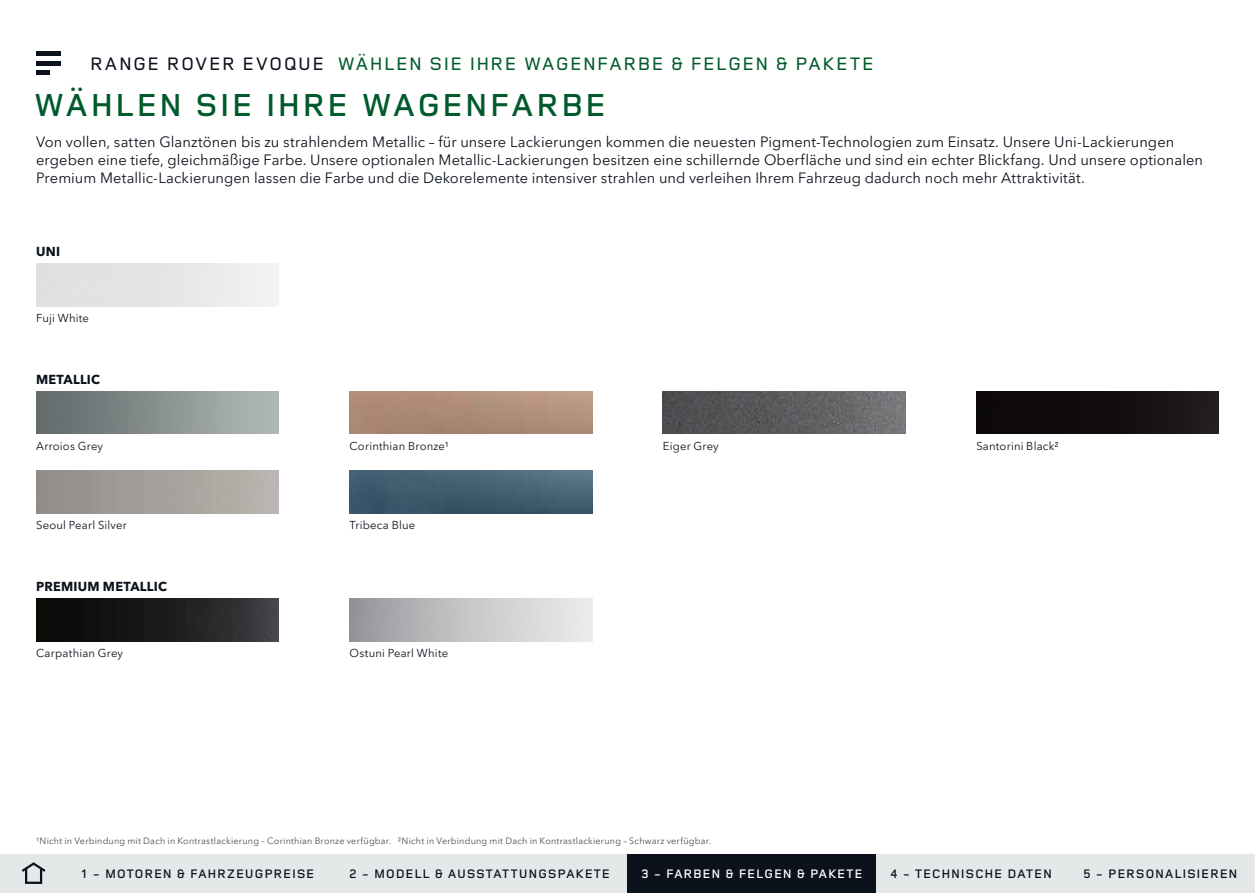
<style>
.page{position:relative;width:1255px;height:893px;background:#fff}
.page>*{position:absolute;margin:0;border:0;box-sizing:border-box;transform-origin:0 0}
.t1{font:600 33px "Land Rover Wide";letter-spacing:-.005em;color:#005a2b}
.t2{font:500 18.75px "Land Rover Wide";color:#005a2b}
.t3{font:14.7px/18px "Avenir Next W1 G";letter-spacing:.005em;color:#0c121c}
.t4{font:600 12.75px "Land Rover Wide";color:#0c121c}
.t5{font:700 12.75px "Avenir Next W1 G";letter-spacing:.02em;color:#0c121c}
.t6{font:600 12.75px "Land Rover Wide";color:#fff}
.t7{font:11.25px "Avenir Next W1 G";letter-spacing:.015em;color:#0c121c}
.t8{font:9px "Avenir Next W1 G";letter-spacing:.025em;color:#4a4f54}
.s1{color:#0c121c}
</style>
<div class="page">
<svg style="left:36px;top:55px;width:24px;height:16px"></svg>
<hr style="left:36px;top:51px;width:24px;height:4px;background:#0c121c">
<hr style="left:36px;top:61px;width:24px;height:4px;background:#0c121c">
<hr style="left:36px;top:71px;width:14px;height:4px;background:#0c121c">
<div style="left:0;top:855px;width:64px;height:38px;background:#e4e8e8"></div>
<svg style="left:21px;top:862px;width:25px;height:11px"></svg>
<div style="left:25px;top:867px;width:17px;height:17px;border:2px solid #0c121c"></div>
<div style="left:64px;top:855px;width:268px;height:38px;background:#e4e8e8"></div>
<div style="left:876px;top:855px;width:189px;height:38px;background:#e4e8e8"></div>
<div style="left:1065px;top:855px;width:189px;height:38px;background:#e4e8e8"></div>
<div style="left:332px;top:855px;width:295px;height:38px;background:#e4e8e8"></div>
<div style="left:627px;top:855px;width:249px;height:38px;background:#0c121c"></div>
<img style="left:976px;top:391px;width:242px;height:43px">
<img style="left:349px;top:471px;width:243px;height:42px">
<img style="left:663px;top:391px;width:242px;height:43px">
<img style="left:36px;top:598px;width:243px;height:43px">
<img style="left:36px;top:391px;width:243px;height:43px">
<p class="t2" style="left:89px;top:50px;width:786px"><span class="s1">RANGE ROVER EVOQUE</span> WÄHLEN SIE IHRE WAGENFARBE &amp; FELGEN &amp; PAKETE</p>
<h1 class="t1" style="left:33px;top:82px;width:575px">WÄHLEN SIE IHRE WAGENFARBE</h1>
<p class="t3" style="left:36px;top:132px;width:1168px">Von vollen, satten Glanztönen bis zu strahlendem Metallic – für unsere Lackierungen kommen die neuesten Pigment-Technologien zum Einsatz. Unsere Uni-Lackierungen ergeben eine tiefe, gleichmäßige Farbe. Unsere optionalen Metallic-Lackierungen besitzen eine schillernde Oberfläche und sind ein echter Blickfang. Und unsere optionalen<br>Premium Metallic-Lackierungen lassen die Farbe und die Dekorelemente intensiver strahlen und verleihen Ihrem Fahrzeug dadurch noch mehr Attraktivität.</p>
<p class="t5" style="left:36px;top:242px;width:26px">UNI</p>
<p class="t7" style="left:36px;top:309px;width:54px">Fuji White</p>
<p class="t5" style="left:36px;top:369px;width:65px">METALLIC</p>
<p class="t7" style="left:36px;top:437px;width:68px">Arroios Grey</p>
<p class="t7" style="left:349px;top:437px;width:101px">Corinthian Bronze1</p>
<p class="t7" style="left:36px;top:516px;width:92px">Seoul Pearl Silver</p>
<p class="t5" style="left:36px;top:576px;width:132px">PREMIUM METALLIC</p>
<p class="t7" style="left:36px;top:644px;width:88px">Carpathian Grey</p>
<p class="t7" style="left:349px;top:516px;width:67px">Tribeca Blue</p>
<p class="t7" style="left:349px;top:644px;width:100px">Ostuni Pearl White</p>
<p class="t7" style="left:663px;top:437px;width:57px">Eiger Grey</p>
<p class="t8" style="left:36px;top:834px;width:676px">1Nicht in Verbindung mit Dach in Kontrastlackierung – Corinthian Bronze verfügbar. 2Nicht in Verbindung mit Dach in Kontrastlackierung – Schwarz verfügbar.</p>
<p class="t7" style="left:976px;top:437px;width:84px">Santorini Black2</p>
<p class="t4" style="left:81px;top:865px;width:235px">1 - MOTOREN &amp; FAHRZEUGPREISE</p>
<p class="t4" style="left:349px;top:865px;width:263px">2 - MODELL &amp; AUSSTATTUNGSPAKETE</p>
<p class="t6" style="left:640px;top:865px;width:224px">3 - FARBEN &amp; FELGEN &amp; PAKETE</p>
<p class="t4" style="left:889px;top:865px;width:164px">4 - TECHNISCHE DATEN</p>
<p class="t4" style="left:1082px;top:865px;width:156px">5 - PERSONALISIEREN</p>
</div>
